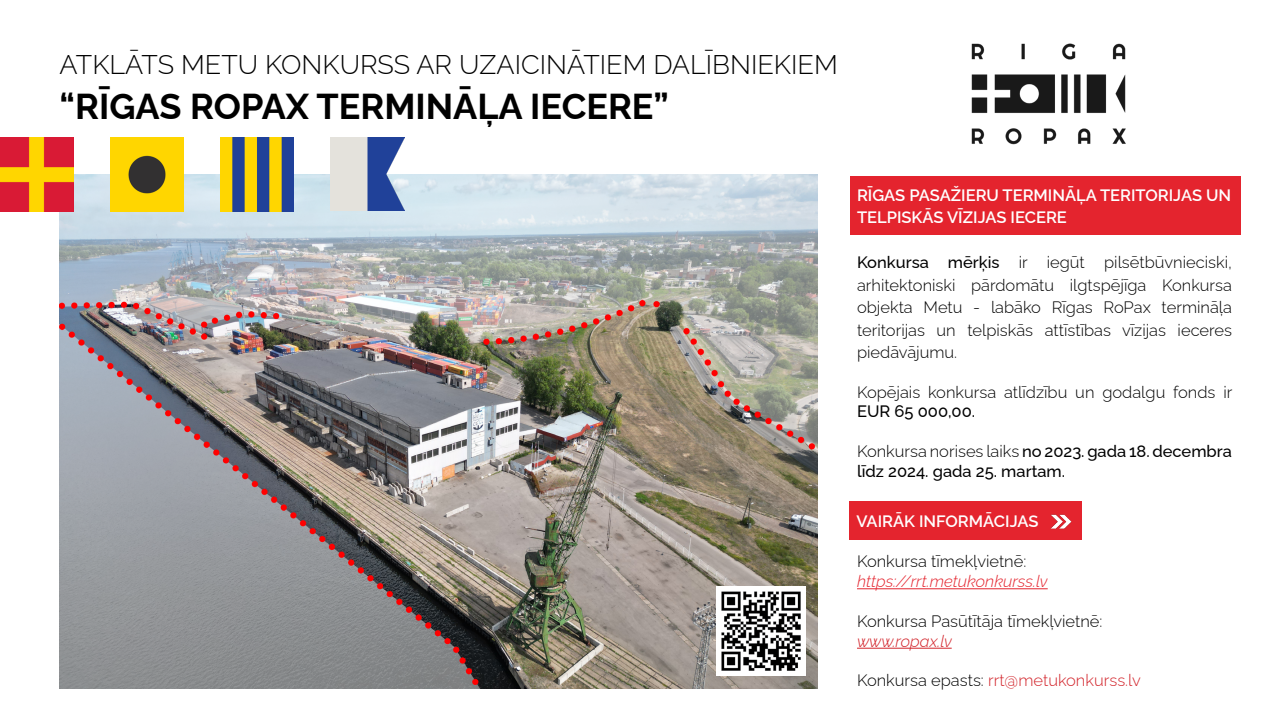
<style>
.page{position:relative;width:1276px;height:723px;background:#fff}
.page>*{position:absolute;margin:0;border:0;box-sizing:border-box;transform-origin:0 0}
.t1{font:700 36px "Raleway";color:#000}
.t2{font:300 27px "Raleway";color:#000}
.t3{font:300 16.5px/22.5px "Raleway";color:#000;text-align:justify}
.t4{font:500 16.5px/19.8px "Raleway";color:#000}
.t5{font:600 16.5px/22.5px "Raleway";color:#fff}
.t6{font:300 16.5px "Raleway";color:#d2232a}
.t7{font:italic 300 16.5px "Raleway";color:#e4242e}
.t8{font:italic 300 16.5px "Raleway";color:#d2232a}
.s1{font-weight:500}
.s2{font-weight:300}
.s3{color:#000}
</style>
<div class="page">
<img style="left:60px;top:174px;width:757px;height:514px">
<img style="left:971px;top:43px;width:155px;height:102px">
<div style="left:849px;top:502px;width:233px;height:38px;background:#e4242e"></div>
<div style="left:850px;top:176px;width:391px;height:59px;background:#e4242e"></div>
<hr style="left:857px;top:588px;width:190px;height:1px;background:#e4242e">
<hr style="left:857px;top:648px;width:94px;height:1px;background:#d2232a">
<img style="left:1051px;top:514px;width:21px;height:14px">
<img style="left:0;top:138px;width:73px;height:73px">
<img style="left:110px;top:138px;width:74px;height:73px">
<img style="left:220px;top:138px;width:73px;height:73px">
<img style="left:331px;top:137px;width:73px;height:74px">
<img style="left:716px;top:587px;width:89px;height:89px">
<h2 class="t2" style="left:60px;top:43px;width:779px">ATKLĀTS METU KONKURSS AR UZAICINĀTIEM DALĪBNIEKIEM</h2>
<h1 class="t1" style="left:60px;top:78px;width:611px">“RĪGAS ROPAX TERMINĀĻA IECERE”</h1>
<p class="t5" style="left:857px;top:182px;width:376px">RĪGAS PASAŽIERU TERMINĀĻA TERITORIJAS UN<br>TELPISKĀS VĪZIJAS IECERE</p>
<p class="t3" style="left:857px;top:249px;width:376px"><span class="s1">Konkursa mērķis</span> ir iegūt pilsētbūvnieciski, arhitektoniski pārdomātu ilgtspējīga Konkursa objekta Metu - labāko Rīgas RoPax termināļa teritorijas un telpiskās attīstības vīzijas ieceres piedāvājumu.</p>
<p class="t3" style="left:857px;top:379px;width:377px">Kopējais konkursa atlīdzību un godalgu fonds ir</p>
<p class="t4" style="left:857px;top:400px;width:120px">EUR 65 000,00.</p>
<p class="t4" style="left:857px;top:439px;width:376px"><span class="s2">Konkursa norises laiks</span> no 2023. gada 18. decembra līdz 2024. gada 25. martam.</p>
<p class="t5" style="left:856px;top:508px;width:184px">VAIRĀK INFORMĀCIJAS</p>
<p class="t3" style="left:857px;top:548px;width:171px">Konkursa tīmekļvietnē:</p>
<p class="t7" style="left:857px;top:568px;width:192px">https://rrt.metukonkurss.lv</p>
<p class="t3" style="left:857px;top:608px;width:247px">Konkursa Pasūtītāja tīmekļvietnē:</p>
<p class="t8" style="left:857px;top:627px;width:96px">www.ropax.lv</p>
<p class="t6" style="left:857px;top:667px;width:285px"><span class="s3">Konkursa epasts:</span> rrt@metukonkurss.lv</p>
</div>
